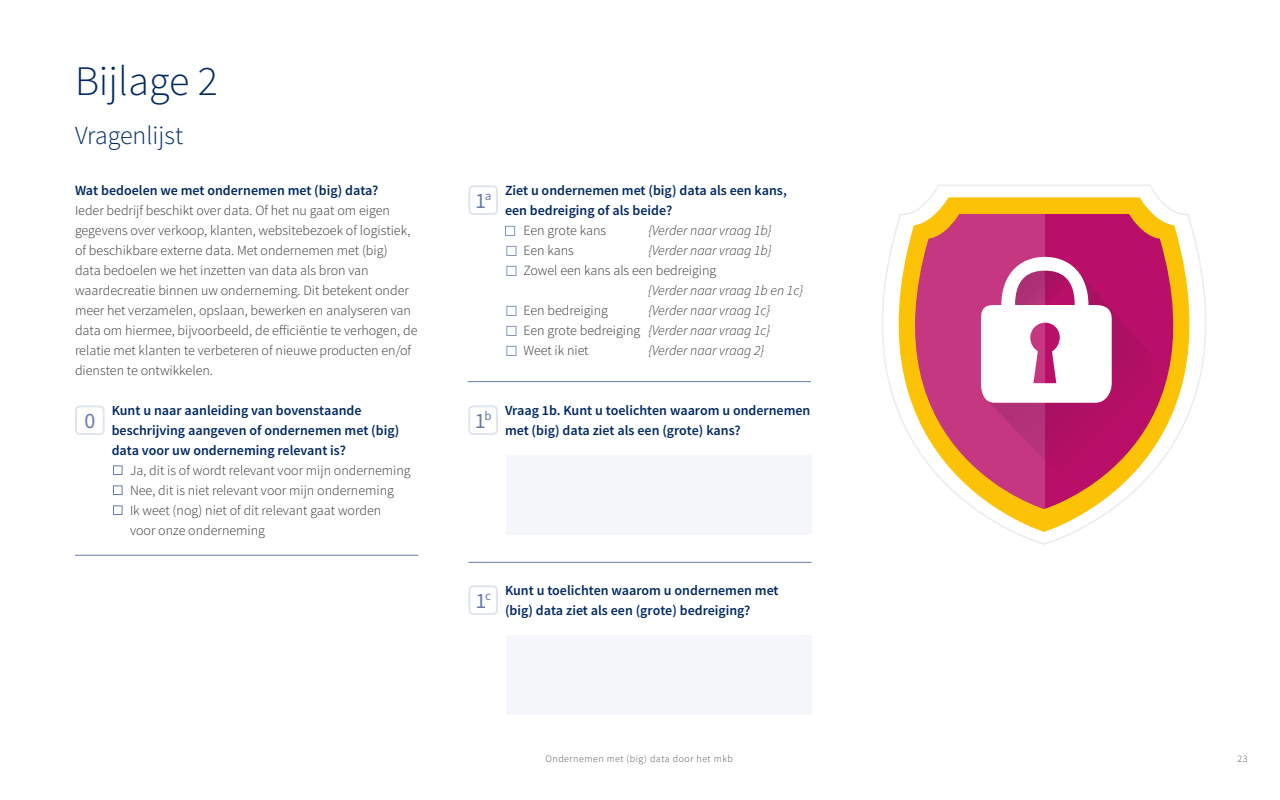
<style>
.page{position:relative;width:1280px;height:800px;background:#fff}
.page>*{position:absolute;margin:0;border:0;box-sizing:border-box;transform-origin:0 0}
.t1{font:300 42px "Source Sans Pro";color:#002964}
.t2{font:300 26px "Source Sans Pro";color:#002964}
.t3{font:22px "Source Sans Pro";color:#647daa}
.t4{font:300 14px/20px "Source Sans Pro";color:#333}
.t5{font:600 14px/20px "Source Sans Pro";color:#002964}
.t6{font:italic 300 14px/20px "Source Sans Pro";color:#333;text-align:justify}
.t7{font:300 10px "Source Sans Pro";letter-spacing:.05em;color:#545454}
.s1{font-style:normal}
</style>
<div class="page">
<div style="left:113px;top:465px;width:10px;height:10px;border:1px solid #647daa"></div>
<div style="left:113px;top:485px;width:10px;height:10px;border:1px solid #647daa"></div>
<div style="left:113px;top:505px;width:10px;height:10px;border:1px solid #647daa"></div>
<div style="left:505px;top:226px;width:10px;height:10px;border:1px solid #8397bb"></div>
<div style="left:506px;top:246px;width:11px;height:10px;border:1px solid #8397bb"></div>
<div style="left:506px;top:266px;width:11px;height:10px;border:1px solid #8397bb"></div>
<div style="left:506px;top:306px;width:11px;height:10px;border:1px solid #8397bb"></div>
<div style="left:506px;top:326px;width:11px;height:10px;border:1px solid #8397bb"></div>
<div style="left:506px;top:346px;width:11px;height:10px;border:1px solid #8397bb"></div>
<hr style="left:75px;top:555px;width:343px;height:1px;background:#647daa">
<hr style="left:468px;top:381px;width:343px;height:1px;background:#647daa">
<hr style="left:468px;top:562px;width:344px;height:1px;background:#647daa">
<div style="left:506px;top:455px;width:306px;height:80px;background:#f6f7fa"></div>
<div style="left:506px;top:635px;width:306px;height:80px;background:#f6f7fa"></div>
<div style="left:75px;top:405px;width:30px;height:30px;border:2px solid #e0e5ee;border-radius:4px"></div>
<div style="left:468px;top:185px;width:30px;height:30px;border:2px solid #e0e5ee;border-radius:4px"></div>
<div style="left:468px;top:405px;width:30px;height:30px;border:2px solid #e0e5ee;border-radius:4px"></div>
<div style="left:468px;top:585px;width:30px;height:30px;border:2px solid #e0e5ee;border-radius:4px"></div>
<svg style="left:904px;top:197px;width:280px;height:335px"></svg>
<svg style="left:1045px;top:214px;width:161px;height:295px"></svg>
<svg style="left:882px;top:214px;width:163px;height:295px"></svg>
<svg style="left:981px;top:257px;width:205px;height:241px"></svg>
<h1 class="t1" style="left:75px;top:56px;width:144px">Bijlage 2</h1>
<h2 class="t2" style="left:75px;top:120px;width:110px">Vragenlijst</h2>
<p class="t5" style="left:75px;top:181px;width:305px">Wat bedoelen we met ondernemen met (big) data?</p>
<p class="t4" style="left:75px;top:200px;width:344px">Ieder bedrijf beschikt over data. Of het nu gaat om eigen gegevens over verkoop, klanten, websitebezoek of logistiek, of beschikbare externe data. Met ondernemen met (big)<br>data bedoelen we het inzetten van data als bron van waardecreatie binnen uw onderneming. Dit betekent onder meer het verzamelen, opslaan, bewerken en analyseren van data om hiermee, bijvoorbeeld, de efficiëntie te verhogen, de relatie met klanten te verbeteren of nieuwe producten en/of diensten te ontwikkelen.</p>
<p class="t5" style="left:112px;top:401px;width:289px">Kunt u naar aanleiding van bovenstaande beschrijving aangeven of ondernemen met (big) data voor uw onderneming relevant is?</p>
<p class="t4" style="left:130px;top:460px;width:282px">Ja, dit is of wordt relevant voor mijn onderneming Nee, dit is niet relevant voor mijn onderneming<br>Ik weet (nog) niet of dit relevant gaat worden<br>voor onze onderneming</p>
<h3 class="t3" style="left:84px;top:407px;width:12px">0</h3>
<h3 class="t3" style="left:475px;top:187px;width:18px">1<sup>a</sup></h3>
<p class="t5" style="left:505px;top:181px;width:283px">Ziet u ondernemen met (big) data als een kans, een bedreiging of als beide?</p>
<p class="t4" style="left:523px;top:220px;width:84px">Een grote kans</p>
<p class="t6" style="left:648px;top:220px;width:125px">{Verder naar vraag 1b}</p>
<p class="t4" style="left:523px;top:240px;width:52px">Een kans</p>
<p class="t6" style="left:648px;top:240px;width:125px">{Verder naar vraag 1b}</p>
<p class="t4" style="left:523px;top:260px;width:195px">Zowel een kans als een bedreiging</p>
<p class="t6" style="left:648px;top:280px;width:156px">{Verder naar vraag 1b en 1c}</p>
<p class="t4" style="left:523px;top:300px;width:86px">Een bedreiging</p>
<p class="t6" style="left:523px;top:300px;width:249px;text-indent:125px">{Verder naar vraag 1c} <span class="s1">Een grote bedreiging</span> {Verder naar vraag 1c} <span class="s1">Weet ik niet</span></p>
<p class="t6" style="left:648px;top:340px;width:117px">{Verder naar vraag 2}</p>
<h3 class="t3" style="left:475px;top:407px;width:18px">1<sup>b</sup></h3>
<p class="t5" style="left:505px;top:401px;width:307px">Vraag 1b. Kunt u toelichten waarom u ondernemen met (big) data ziet als een (grote) kans?</p>
<h3 class="t3" style="left:475px;top:587px;width:17px">1<sup>c</sup></h3>
<p class="t5" style="left:505px;top:581px;width:275px">Kunt u toelichten waarom u ondernemen met (big) data ziet als een (grote) bedreiging?</p>
<p class="t7" style="left:546px;top:753px;width:189px">Ondernemen met (big) data door het mkb</p>
<p class="t7" style="left:1237px;top:753px;width:12px">23</p>
</div>
